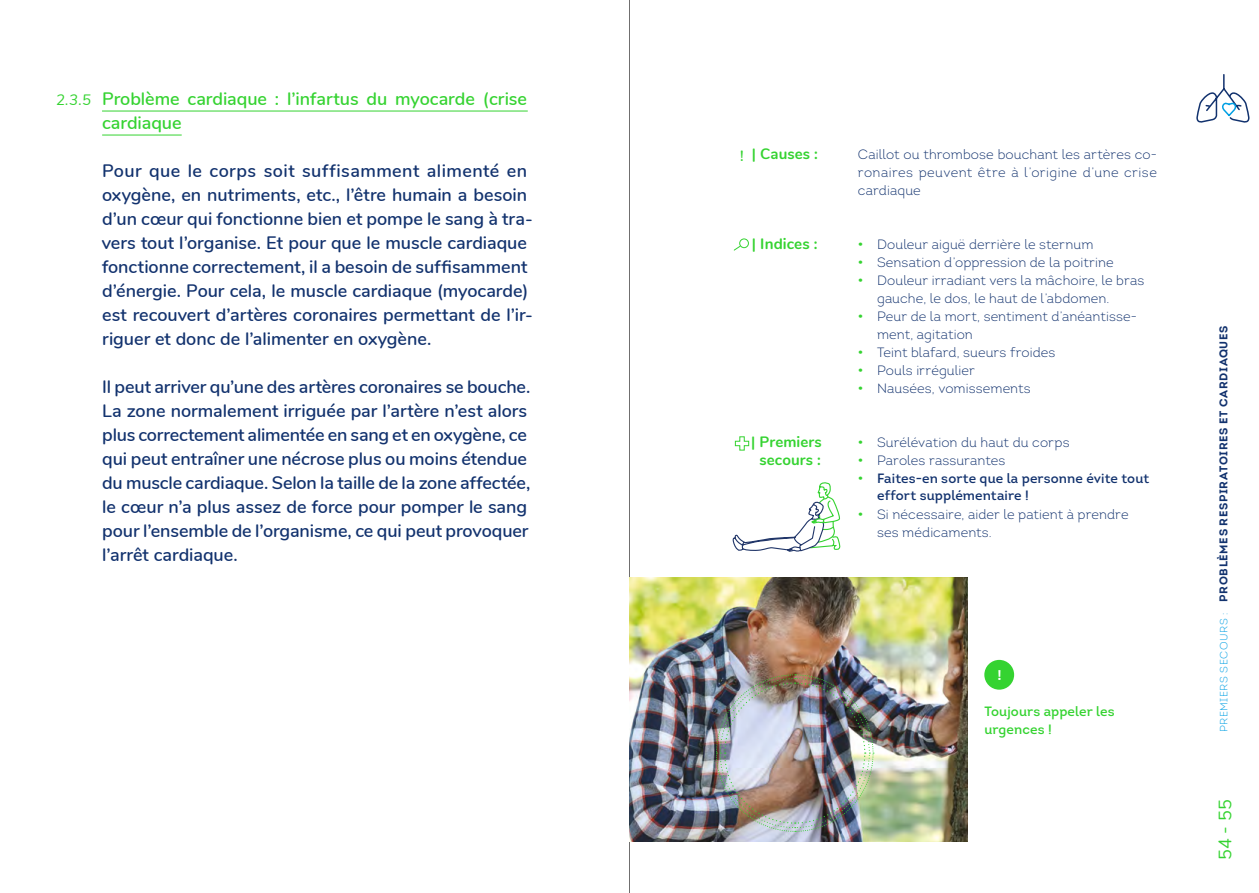
<style>
.page{position:relative;width:1259px;height:893px;background:#fff}
.page>*{position:absolute;margin:0;border:0;box-sizing:border-box;transform-origin:0 0}
.t1{font:600 18px/24px "Nunito";letter-spacing:-.005em;color:#12326e}
.t2{font:600 18px/24px "Nunito";letter-spacing:-.005em;color:#35d331}
.t3{font:18px "Nunito";color:#35d331}
.t4{font:700 15.15px "Nunito";letter-spacing:.005em;color:#35d331}
.t5{font:700 15px/18px "Nunito";letter-spacing:.005em;color:#35d331;text-align:center}
.t6{font:italic 15px "Nunito";color:#35d331}
.t7{font:700 14.7px "Clear Sans";color:#fff}
.t8{font:300 13.5px/18px "Intro";letter-spacing:.005em;color:#12326e}
.t9{font:13.5px/16.5px "Intro";letter-spacing:.01em;color:#12326e}
.t10{font:13.5px/18px "Intro";letter-spacing:.01em;color:#35d331}
.t11{font:700 11.25px "Intro";letter-spacing:.06em;color:#12326e}
.s1{font-weight:600}
.s2{font-weight:400;color:#35d331}
.s3{color:#35d331}
.s4{font-weight:300;font-size:10.5px;color:#009fe3}
</style>
<div class="page">
<svg style="left:1197px;top:74px;width:52px;height:49px"></svg>
<hr style="left:629px;top:0;width:1px;height:893px;background:#706f6f">
<hr style="left:102px;top:111px;width:426px;height:1px;background:#35d331">
<hr style="left:102px;top:135px;width:80px;height:1px;background:#35d331">
<img style="left:629px;top:577px;width:338px;height:265px">
<svg style="left:734px;top:436px;width:15px;height:15px"></svg>
<div style="left:739px;top:238px;width:10px;height:10px;border:1px solid #35d331;border-radius:50%"></div>
<svg style="left:733px;top:245px;width:8px;height:6px"></svg>
<img style="left:716px;top:674px;width:158px;height:158px">
<div style="left:984px;top:660px;width:30px;height:30px;background:#35d331;border-radius:50%"></div>
<svg style="left:732px;top:482px;width:108px;height:70px"></svg>
<p class="t6" style="left:56px;top:89px;width:36px">2.3.5</p>
<p class="t2" style="left:102px;top:86px;width:426px">Problème cardiaque : l’infartus du myocarde (crise cardiaque</p>
<p class="t1" style="left:102px;top:158px;width:432px">Pour que le corps soit suffisamment alimenté en oxygène, en nutriments, etc., l’être humain a besoin d’un cœur qui fonctionne bien et pompe le sang à tra&shy;vers tout l’organise. Et pour que le muscle cardiaque fonctionne correctement, il a besoin de suffisamment d’énergie. Pour cela, le muscle cardiaque (myocarde) est recouvert d’artères coronaires permettant de l’ir&shy;riguer et donc de l’alimenter en oxygène.</p>
<p class="t1" style="left:102px;top:374px;width:430px">Il peut arriver qu’une des artères coronaires se bouche.<br>La zone normalement irriguée par l’artère n’est alors plus correctement alimentée en sang et en oxygène, ce qui peut entraîner une nécrose plus ou moins étendue du muscle cardiaque. Selon la taille de la zone affectée, le cœur n’a plus assez de force pour pomper le sang pour l’ensemble de l’organisme, ce qui peut provoquer l’arrêt cardiaque.</p>
<p class="t5" style="left:740px;top:144px;width:79px"><span class="s1">!</span> | Causes :</p>
<p class="t8" style="left:858px;top:145px;width:300px;text-align:justify">Caillot ou thrombose bouchant les artères co&shy;ronaires peuvent être à l’origine d’une crise cardiaque</p>
<p class="t4" style="left:752px;top:233px;width:67px">| Indices :</p>
<p class="t5" style="left:751px;top:432px;width:72px">| Premiers secours :</p>
<p class="t8" style="left:858px;top:235px;width:237px"><span class="s2">•</span> Douleur aiguë derrière le sternum</p>
<p class="t8" style="left:858px;top:253px;width:257px"><span class="s2">•</span> Sensation d’oppression de la poitrine</p>
<p class="t8" style="left:877px;top:271px;width:269px;text-indent:-19px"><span class="s2">•</span> Douleur irradiant vers la mâchoire, le bras gauche, le dos, le haut de l’abdomen.</p>
<p class="t8" style="left:877px;top:307px;width:261px;text-indent:-19px"><span class="s2">•</span> Peur de la mort, sentiment d’anéantisse&shy;ment, agitation</p>
<p class="t8" style="left:858px;top:343px;width:199px"><span class="s2">•</span> Teint blafard, sueurs froides</p>
<p class="t8" style="left:858px;top:361px;width:118px"><span class="s2">•</span> Pouls irrégulier</p>
<p class="t8" style="left:858px;top:379px;width:174px"><span class="s2">•</span> Nausées, vomissements</p>
<p class="t8" style="left:858px;top:433px;width:213px"><span class="s2">•</span> Surélévation du haut du corps</p>
<p class="t8" style="left:858px;top:451px;width:149px"><span class="s2">•</span> Paroles rassurantes</p>
<p class="t9" style="left:877px;top:470px;width:274px;text-indent:-19px"><span class="s3">•</span> Faites-en sorte que la personne évite tout effort supplémentaire !</p>
<p class="t8" style="left:877px;top:505px;width:253px;text-indent:-19px"><span class="s2">•</span> Si nécessaire, aider le patient à prendre ses médicaments.</p>
<p class="t7" style="left:997px;top:664px;width:6px">!</p>
<p class="t10" style="left:984px;top:702px;width:132px">Toujours appeler les urgences !</p>
<p class="t11" style="left:1216px;top:732px;width:408px;rotate:-90deg"><span class="s4">PREMIERS SECOURS :</span> PROBLÈMES RESPIRATOIRES ET CARDIAQUES</p>
<p class="t3" style="left:1212px;top:860px;width:62px;rotate:-90deg">54 55</p>
<p class="t3" style="left:1211px;top:834px;width:9px;rotate:-90deg">-</p>
</div>
